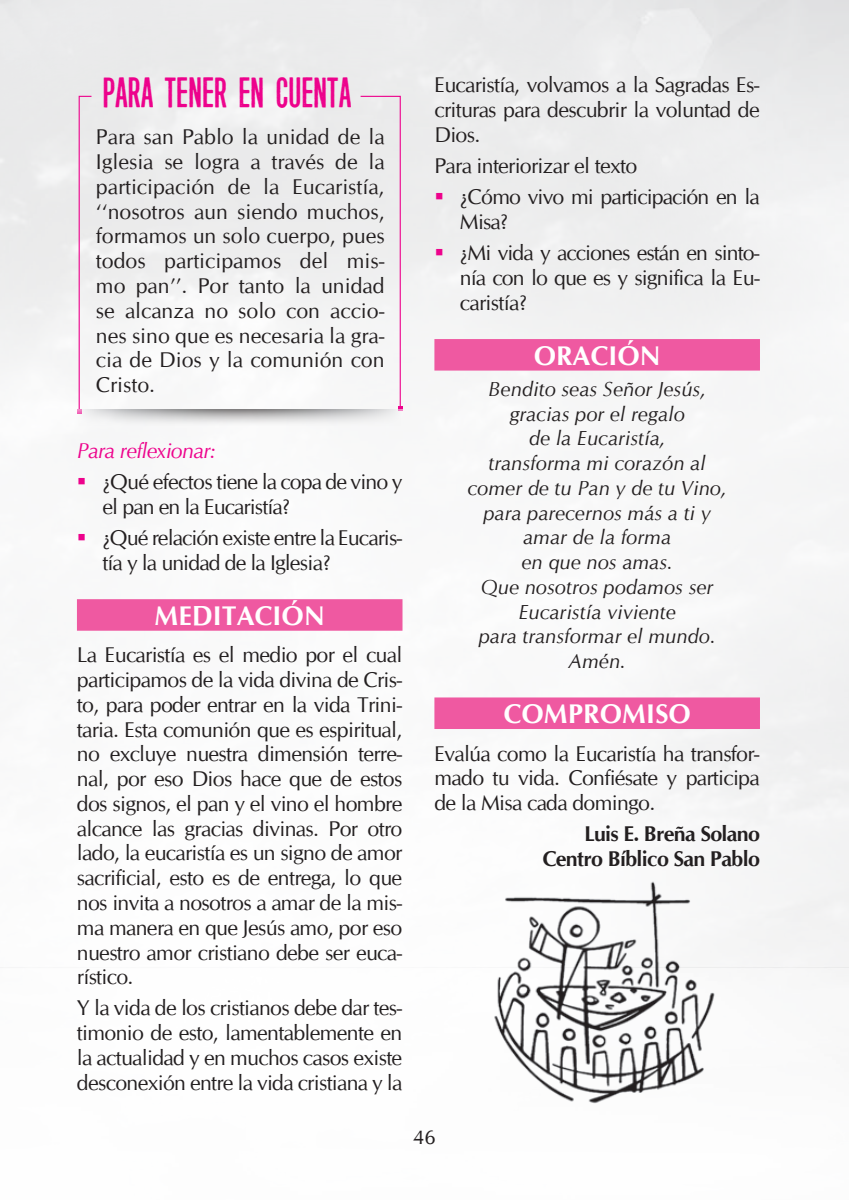
<style>
.page{position:relative;width:849px;height:1200px;background:#fff}
.page>*{position:absolute;margin:0;border:0;box-sizing:border-box;transform-origin:0 0}
.t1{font:43.43px "Eight Days A Week";color:#ed028c;scale:1.07 1}
.t2{font:700 27px "CG Omega";color:#fff}
.t3{font:21.38px/24.8px "CG Omega";letter-spacing:-.03em;color:#231f20;text-align:justify}
.t4{font:700 21.38px/24.8px "CG Omega";letter-spacing:-.03em;color:#231f20;text-align:right}
.t5{font:italic 21.38px "CG Omega";letter-spacing:-.03em;color:#ed028c}
.t6{font:italic 20.25px/24.8px "CG Omega";color:#231f20;text-align:center}
.t7{font:20.25px "CG Omega";color:#231f20}
</style>
<div class="page">
<img style="left:0;top:0;width:848px;height:977px">
<svg style="left:77px;top:95px;width:16px;height:314px"></svg>
<svg style="left:359px;top:95px;width:43px;height:314px"></svg>
<svg style="left:77px;top:409px;width:325px;height:17px"></svg>
<div style="left:77px;top:599px;width:325px;height:31px;background:#ef59a1"></div>
<div style="left:434px;top:339px;width:325px;height:31px;background:#ef59a1"></div>
<div style="left:434px;top:697px;width:325px;height:31px;background:#ef59a1"></div>
<img style="left:488px;top:873px;width:229px;height:231px">
<svg style="left:79px;top:478px;width:6px;height:6px"></svg>
<svg style="left:79px;top:534px;width:6px;height:6px"></svg>
<svg style="left:436px;top:193px;width:6px;height:7px"></svg>
<svg style="left:436px;top:249px;width:6px;height:6px"></svg>
<h1 class="t1" style="left:103px;top:70px;width:234px">PARA TENER EN CUENTA</h1>
<p class="t3" style="left:96px;top:125px;width:290px">Para san Pablo la unidad de la Iglesia se logra a través de la participación de la Eucaristía, ‘‘nosotros aun siendo muchos, formamos un solo cuerpo, pues todos participamos del mis&shy;mo pan’’. Por tanto la unidad se alcanza no solo con accio&shy;nes sino que es necesaria la gra&shy;cia de Dios y la comunión con Cristo.</p>
<p class="t5" style="left:77px;top:437px;width:140px">Para reflexionar:</p>
<p class="t3" style="left:102px;top:469px;width:301px">¿Qué efectos tiene la copa de vino y el pan en la Eucaristía?</p>
<p class="t3" style="left:102px;top:525px;width:301px">¿Qué relación existe entre la Eucaris&shy;tía y la unidad de la Iglesia?</p>
<p class="t2" style="left:154px;top:598px;width:172px">MEDITACIÓN</p>
<p class="t3" style="left:77px;top:642px;width:327px">La Eucaristía es el medio por el cual participamos de la vida divina de Cris&shy;to, para poder entrar en la vida Trini&shy;taria. Esta comunión que es espiritual, no excluye nuestra dimensión terre&shy;nal, por eso Dios hace que de estos dos signos, el pan y el vino el hombre alcance las gracias divinas. Por otro lado, la eucaristía es un signo de amor sacrificial, esto es de entrega, lo que nos invita a nosotros a amar de la mis&shy;ma manera en que Jesús amo, por eso nuestro amor cristiano debe ser euca&shy;rístico.</p>
<p class="t3" style="left:77px;top:995px;width:327px">Y la vida de los cristianos debe dar tes&shy;timonio de esto, lamentablemente en la actualidad y en muchos casos existe desconexión entre la vida cristiana y la</p>
<p class="t3" style="left:434px;top:73px;width:327px">Eucaristía, volvamos a la Sagradas Es&shy;crituras para descubrir la voluntad de Dios.</p>
<p class="t3" style="left:460px;top:150px;width:301px;line-height:31.1px;text-indent:-26px">Para interiorizar el texto<br>¿Cómo vivo mi participación en la</p>
<p class="t3" style="left:460px;top:206px;width:301px;line-height:31.1px">Misa?<br>¿Mi vida y acciones están en sinto-</p>
<p class="t3" style="left:460px;top:265px;width:301px">nía con lo que es y significa la Eu&shy;caristía?</p>
<p class="t2" style="left:533px;top:338px;width:128px">ORACIÓN</p>
<p class="t6" style="left:467px;top:376px;width:260px">Bendito seas Señor Jesús, gracias por el regalo<br>de la Eucaristía,<br>transforma mi corazón al comer de tu Pan y de tu Vino, para parecernos más a ti y amar de la forma<br>en que nos amas.<br>Que nosotros podamos ser<br>Eucaristía viviente<br>para transformar el mundo.<br>Amén.</p>
<p class="t2" style="left:503px;top:696px;width:189px">COMPROMISO</p>
<p class="t3" style="left:434px;top:741px;width:327px">Evalúa como la Eucaristía ha transfor&shy;mado tu vida. Confiésate y participa de la Misa cada domingo.</p>
<p class="t4" style="left:542px;top:821px;width:219px">Luis E. Breña Solano<br>Centro Bíblico San Pablo</p>
<p class="t7" style="left:413px;top:1125px;width:24px">46</p>
</div>
